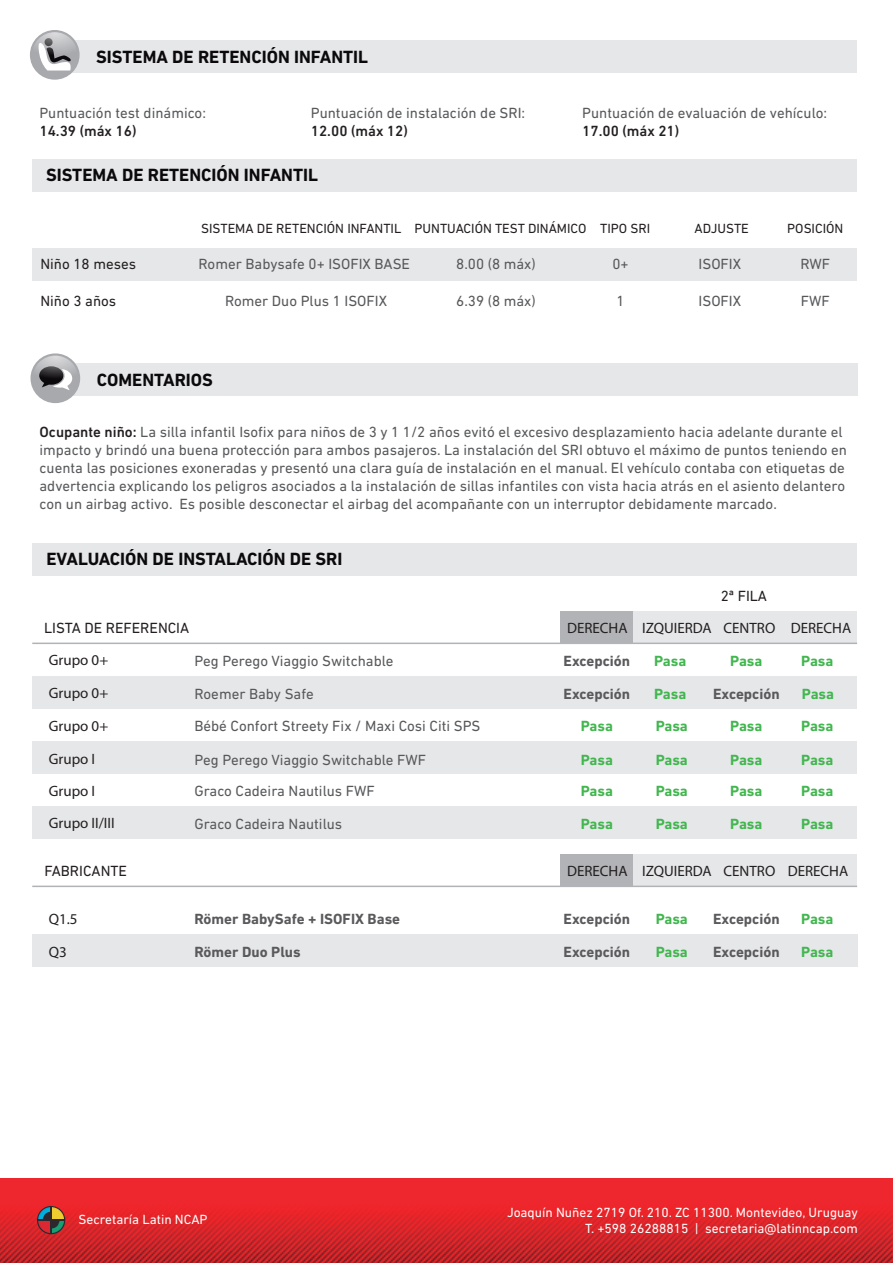
<style>
.page{position:relative;width:893px;height:1263px;background:#fff}
.page>*{position:absolute;margin:0;border:0;box-sizing:border-box;transform-origin:0 0}
.t1{font:700 18px "DIN Next LT Pro";color:#0b090c}
.t2{font:15px/18px "DIN Next LT Pro";color:#57585a}
.t3{font:15px/32.5px "Myriad Pro";color:#231f20}
.t4{font:700 15px/32px "DIN Next LT Pro";color:#42b64f;text-align:justify}
.t5{font:700 15px/32.8px "DIN Next LT Pro";color:#5a5a5d}
.t6{font:15px "DIN Next LT Pro";color:#231f20}
.t7{font:500 15px "DIN Next LT Pro";color:#231f20}
.t8{font:13.5px/16.2px "DIN Next LT Pro";color:#fff;text-align:right}
.t9{font:13.5px "DIN Next LT Pro";color:#231f20}
.s1{font-weight:500;color:#231f20}
</style>
<div class="page">
<img style="left:0;top:1178px;width:893px;height:85px">
<svg style="left:37px;top:1206px;width:28px;height:28px"></svg>
<hr style="left:38px;top:1219px;width:27px;height:2px;background:#2c282e">
<div style="left:72px;top:364px;width:785px;height:32px;background:#e6e7e9"></div>
<svg style="left:31px;top:353px;width:49px;height:50px"></svg>
<svg style="left:35px;top:363px;width:40px;height:37px"></svg>
<svg style="left:33px;top:356px;width:45px;height:45px;background:#9a9a9d"></svg>
<div style="left:32px;top:248px;width:825px;height:33px;background:#e6e7e9"></div>
<div style="left:32px;top:159px;width:825px;height:32px;background:#e6e7e9"></div>
<div style="left:72px;top:40px;width:785px;height:33px;background:#e6e7e9"></div>
<svg style="left:30px;top:30px;width:50px;height:50px"></svg>
<svg style="left:35px;top:39px;width:40px;height:38px"></svg>
<svg style="left:32px;top:32px;width:45px;height:46px"></svg>
<div style="left:32px;top:543px;width:825px;height:33px;background:#e6e7e9"></div>
<div style="left:632px;top:611px;width:225px;height:32px;background:#e6e7e9"></div>
<div style="left:561px;top:611px;width:72px;height:32px;background:#b2b3b7"></div>
<div style="left:32px;top:676px;width:825px;height:33px;background:#e6e7e9"></div>
<div style="left:32px;top:741px;width:825px;height:33px;background:#e6e7e9"></div>
<div style="left:32px;top:806px;width:825px;height:32px;background:#e6e7e9"></div>
<div style="left:32px;top:934px;width:825px;height:33px;background:#e6e7e9"></div>
<hr style="left:32px;top:643px;width:825px;height:1px;background:#b2b3b7">
<div style="left:632px;top:854px;width:225px;height:32px;background:#e6e7e9"></div>
<div style="left:561px;top:854px;width:72px;height:32px;background:#b2b3b7"></div>
<hr style="left:32px;top:886px;width:825px;height:1px;background:#b2b3b7">
<p class="t1" style="left:96px;top:46px;width:273px">SISTEMA DE RETENCIÓN INFANTIL</p>
<p class="t2" style="left:39px;top:103px;width:168px">Puntuación test dinámico:</p>
<p class="t7" style="left:39px;top:122px;width:98px">14.39 (máx 16)</p>
<p class="t2" style="left:311px;top:103px;width:216px">Puntuación de instalación de SRI:</p>
<p class="t7" style="left:311px;top:122px;width:98px">12.00 (máx 12)</p>
<p class="t1" style="left:46px;top:164px;width:273px">SISTEMA DE RETENCIÓN INFANTIL</p>
<p class="t2" style="left:582px;top:103px;width:246px">Puntuación de evaluación de vehículo:</p>
<p class="t7" style="left:582px;top:122px;width:98px">17.00 (máx 21)</p>
<p class="t6" style="left:40px;top:256px;width:97px">Niño 18 meses</p>
<p class="t6" style="left:40px;top:292px;width:77px">Niño 3 años</p>
<p class="t9" style="left:201px;top:221px;width:202px">SISTEMA DE RETENCIÓN INFANTIL</p>
<p class="t9" style="left:600px;top:221px;width:52px">TIPO SRI</p>
<p class="t2" style="left:456px;top:255px;width:81px">8.00 (8 máx)</p>
<p class="t2" style="left:456px;top:292px;width:81px">6.39 (8 máx)</p>
<p class="t9" style="left:414px;top:221px;width:174px">PUNTUACIÓN TEST DINÁMICO</p>
<p class="t9" style="left:694px;top:221px;width:56px">ADJUSTE</p>
<p class="t9" style="left:787px;top:221px;width:58px">POSICIÓN</p>
<p class="t2" style="left:198px;top:255px;width:213px">Romer Babysafe 0+ ISOFIX BASE</p>
<p class="t2" style="left:612px;top:255px;width:18px">0+</p>
<p class="t2" style="left:225px;top:292px;width:164px">Romer Duo Plus 1 ISOFIX</p>
<p class="t2" style="left:616px;top:292px;width:10px">1</p>
<p class="t2" style="left:698px;top:255px;width:44px">ISOFIX</p>
<p class="t2" style="left:698px;top:292px;width:44px">ISOFIX</p>
<p class="t2" style="left:800px;top:255px;width:31px">RWF</p>
<p class="t2" style="left:801px;top:292px;width:31px">FWF</p>
<p class="t1" style="left:97px;top:369px;width:118px">COMENTARIOS</p>
<p class="t2" style="left:40px;top:423px;width:809px"><span class="s1">Ocupante niño:</span> La silla infantil Isofix para niños de 3 y 1 1/2 años evitó el excesivo desplazamiento hacia adelante durante el impacto y brindó una buena protección para ambos pasajeros. La instalación del SRI obtuvo el máximo de puntos teniendo en cuenta las posiciones exoneradas y presentó una clara guía de instalación en el manual. El vehículo contaba con etiquetas de advertencia explicando los peligros asociados a la instalación de sillas infantiles con vista hacia atrás en el asiento delantero con un airbag activo. Es posible desconectar el airbag del acompañante con un interruptor debidamente marcado.</p>
<p class="t1" style="left:46px;top:549px;width:297px">EVALUACIÓN DE INSTALACIÓN DE SRI</p>
<p class="t6" style="left:44px;top:619px;width:147px">LISTA DE REFERENCIA</p>
<p class="t3" style="left:49px;top:644px;width:61px;text-align:justify">Grupo 0+ Grupo 0+ Grupo 0+</p>
<p class="t3" style="left:49px;top:743px;width:67px;line-height:32px">Grupo I<br>Grupo I<br>Grupo II/III</p>
<p class="t6" style="left:44px;top:862px;width:84px">FABRICANTE</p>
<p class="t3" style="left:49px;top:902px;width:30px">Q1.5<br>Q3</p>
<p class="t2" style="left:194px;top:644px;width:287px;line-height:32.5px">Peg Perego Viaggio Switchable<br>Roemer Baby Safe<br>Bébé Confort Streety Fix / Maxi Cosi Citi SPS</p>
<p class="t2" style="left:194px;top:744px;width:233px;line-height:32px">Peg Perego Viaggio Switchable FWF<br>Graco Cadeira Nautilus FWF<br>Graco Cadeira Nautilus</p>
<p class="t5" style="left:194px;top:902px;width:207px">Römer BabySafe + ISOFIX Base<br>Römer Duo Plus</p>
<p class="t6" style="left:721px;top:587px;width:48px">2ª FILA</p>
<p class="t3" style="left:567px;top:611px;width:286px">DERECHA IZQUIERDA CENTRO DERECHA</p>
<p class="t5" style="left:563px;top:644px;width:68px">Excepción<br>Excepción</p>
<p class="t4" style="left:581px;top:710px;width:34px">Pasa</p>
<p class="t4" style="left:581px;top:743px;width:34px">Pasa Pasa Pasa</p>
<p class="t4" style="left:654px;top:644px;width:34px">Pasa</p>
<p class="t4" style="left:801px;top:644px;width:34px">Pasa</p>
<p class="t4" style="left:730px;top:644px;width:34px">Pasa</p>
<p class="t4" style="left:654px;top:677px;width:34px">Pasa</p>
<p class="t5" style="left:713px;top:677px;width:68px">Excepción</p>
<p class="t4" style="left:802px;top:677px;width:34px">Pasa</p>
<p class="t4" style="left:656px;top:710px;width:34px">Pasa</p>
<p class="t4" style="left:656px;top:743px;width:34px">Pasa Pasa Pasa</p>
<p class="t4" style="left:730px;top:710px;width:34px">Pasa</p>
<p class="t4" style="left:730px;top:743px;width:34px">Pasa Pasa Pasa</p>
<p class="t4" style="left:801px;top:710px;width:34px">Pasa</p>
<p class="t4" style="left:801px;top:743px;width:34px">Pasa Pasa Pasa</p>
<p class="t3" style="left:567px;top:855px;width:283px">DERECHA IZQUIERDA CENTRO DERECHA</p>
<p class="t5" style="left:563px;top:902px;width:68px">Excepción<br>Excepción</p>
<p class="t4" style="left:656px;top:902px;width:34px;line-height:32.8px">Pasa<br>Pasa</p>
<p class="t5" style="left:713px;top:902px;width:68px">Excepción<br>Excepción</p>
<p class="t4" style="left:801px;top:902px;width:34px;line-height:32.8px">Pasa<br>Pasa</p>
<p class="t8" style="left:79px;top:1211px;width:130px">Secretaría Latin NCAP</p>
<p class="t8" style="left:507px;top:1204px;width:352px">Joaquín Nuñez 2719 Of. 210. ZC 11300. Montevideo, Uruguay<br>T. +598 26288815 | secretaria@latinncap.com</p>
</div>
